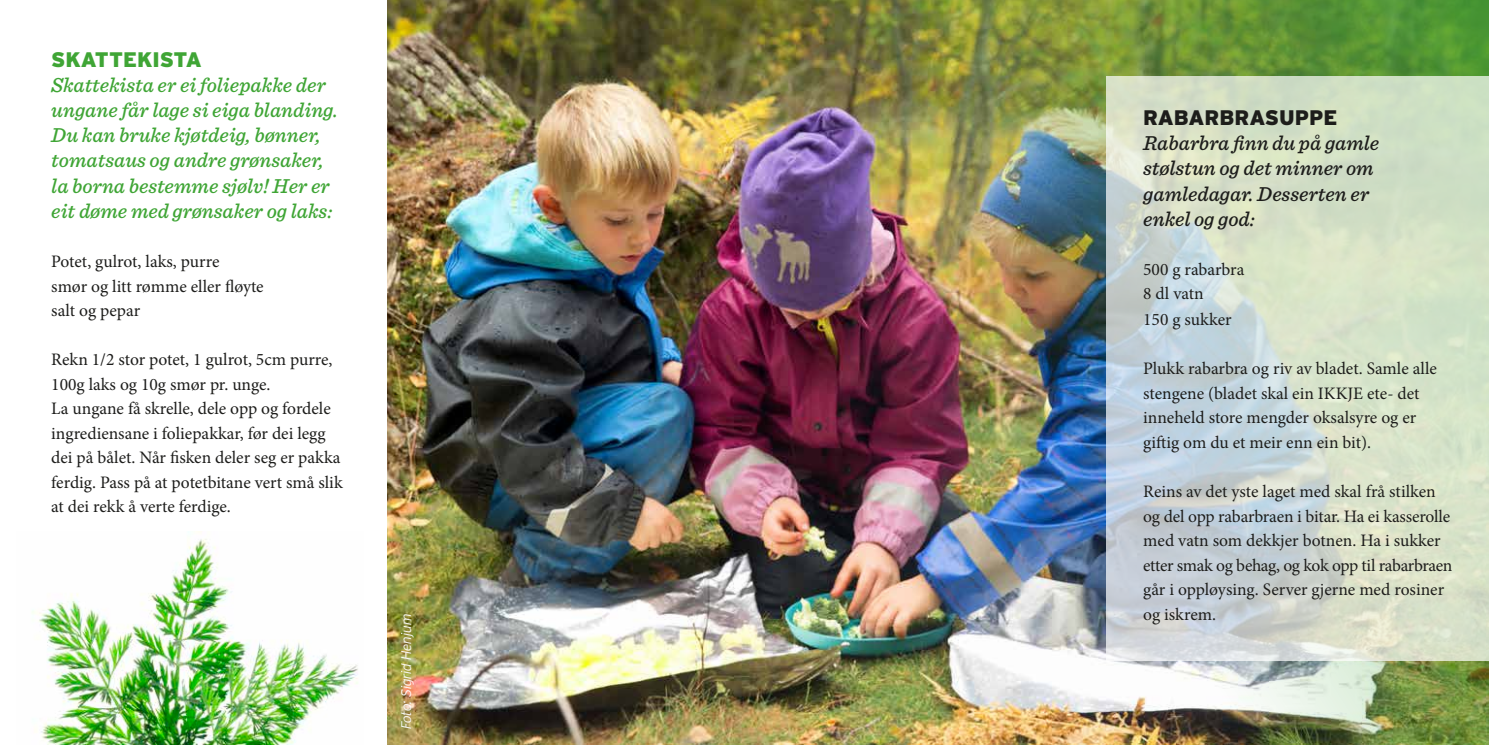
<style>
.page{position:relative;width:1489px;height:745px;background:#fff}
.page>*{position:absolute;margin:0;border:0;box-sizing:border-box;transform-origin:0 0}
.t1{font:italic 500 21px/25.2px "Sentinel";color:#3fa535}
.t2{font:italic 500 21px/25.2px "Sentinel";color:#1d1d1b}
.t3{font:900 21px "Interstate RES";color:#1d1d1b}
.t4{font:900 21px "Interstate RES";color:#3fa535}
.t5{font:17.5px/24.5px "Minion Pro";color:#1d1d1b}
.t6{font:italic 300 14px "Interstate RES";color:#fff}
</style>
<div class="page">
<img style="left:32px;top:531px;width:326px;height:213px">
<img style="left:387px;top:0;width:243px;height:744px">
<img style="left:630px;top:0;width:858px;height:744px">
<svg style="left:1106px;top:76px;width:382px;height:584px;background:#d0dbce"></svg>
<p class="t4" style="left:51px;top:46px;width:152px">SKATTEKISTA</p>
<p class="t1" style="left:51px;top:71px;width:288px">Skattekista er ei foliepakke der ungane får lage si eiga blanding.<br>Du kan bruke kjøtdeig, bønner, tomatsaus og andre grønsaker, la borna bestemme sjølv! Her er eit døme med grønsaker og laks:</p>
<p class="t5" style="left:51px;top:249px;width:214px">Potet, gulrot, laks, purre<br>smør og litt rømme eller fløyte salt og pepar</p>
<p class="t5" style="left:51px;top:347px;width:293px">Rekn 1/2 stor potet, 1 gulrot, 5cm purre, 100g laks og 10g smør pr. unge.<br>La ungane få skrelle, dele opp og fordele ingrediensane i foliepakkar, før dei legg dei på bålet. Når fisken deler seg er pakka ferdig. Pass på at potetbitane vert små slik at dei rekk å verte ferdige.</p>
<p class="t6" style="left:398px;top:729px;width:117px;rotate:-90deg">Foto: Sigrid Henjum</p>
<p class="t3" style="left:1143px;top:104px;width:196px">RABARBRASUPPE</p>
<p class="t2" style="left:1143px;top:129px;width:238px">Rabarbra finn du på gamle stølstun og det minner om gamledagar. Desserten er enkel og god:</p>
<p class="t5" style="left:1143px;top:257px;width:103px">500 g rabarbra<br>8 dl vatn<br>150 g sukker</p>
<p class="t5" style="left:1143px;top:356px;width:295px">Plukk rabarbra og riv av bladet. Samle alle stengene (bladet skal ein IKKJE ete- det inneheld store mengder oksalsyre og er giftig om du et meir enn ein bit).</p>
<p class="t5" style="left:1143px;top:479px;width:311px">Reins av det yste laget med skal frå stilken og del opp rabarbraen i bitar. Ha ei kasserolle med vatn som dekkjer botnen. Ha i sukker etter smak og behag, og kok opp til rabarbraen går i oppløysing. Server gjerne med rosiner og iskrem.</p>
</div>
